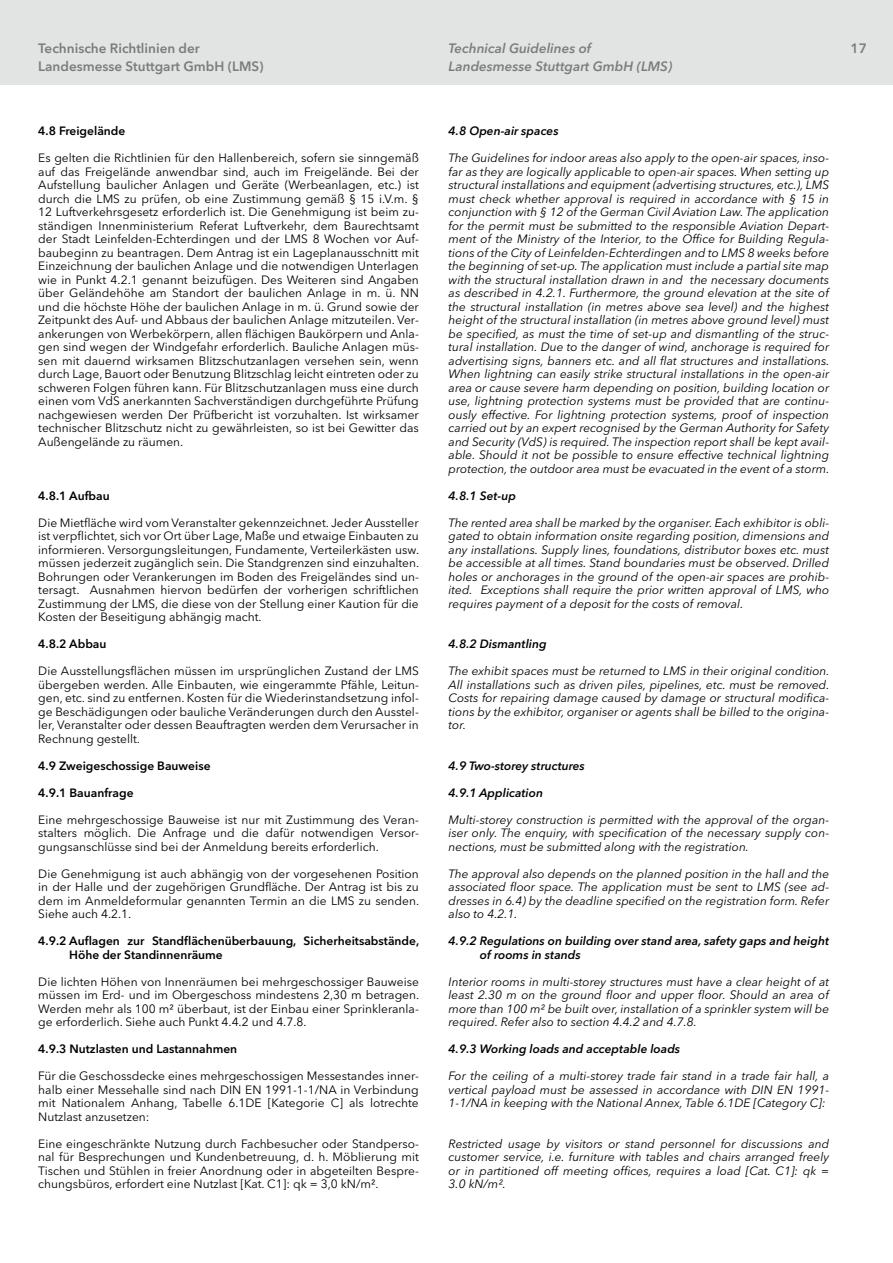
<style>
.page{position:relative;width:893px;height:1263px;background:#fff}
.page>*{position:absolute;margin:0;border:0;box-sizing:border-box;transform-origin:0 0}
.t1{font:600 13.5px "Avenir Next LT Pro";color:#7b7d7c}
.t2{font:italic 600 13.5px "Avenir Next LT Pro";color:#7b7d7c}
.t3{font:italic 12px/13.5px "Avenir Next LT Pro";color:#000;text-align:justify}
.t4{font:12px/13.5px "Avenir Next LT Pro";color:#000;text-align:justify}
.t5{font:italic 600 12px/13.5px "Avenir Next LT Pro";color:#000}
.t6{font:600 12px/13.5px "Avenir Next LT Pro";color:#000}
</style>
<div class="page">
<div style="left:0;top:0;width:893px;height:85px;background:#e2e3e3"></div>
<p class="t1" style="left:38px;top:40px;width:163px">Technische Richtlinien der</p>
<p class="t1" style="left:38px;top:58px;width:227px">Landesmesse Stuttgart GmbH (LMS)</p>
<p class="t6" style="left:38px;top:124px;width:89px">4.8 Freigelände</p>
<p class="t4" style="left:38px;top:151px;width:382px">Es gelten die Richtlinien für den Hallenbereich, sofern sie sinngemäß auf das Freigelände anwendbar sind, auch im Freigelände. Bei der Aufstellung baulicher Anlagen und Geräte (Werbeanlagen, etc.) ist durch die LMS zu prüfen, ob eine Zustimmung gemäß § 15 i.V.m. § 12 Luftverkehrsgesetz erforderlich ist. Die Genehmigung ist beim zu&shy;ständigen Innenministerium Referat Luftverkehr, dem Baurechtsamt der Stadt Leinfelden-Echterdingen und der LMS 8 Wochen vor Auf&shy;baubeginn zu beantragen. Dem Antrag ist ein Lageplanausschnitt mit Einzeichnung der baulichen Anlage und die notwendigen Unterlagen wie in Punkt 4.2.1 genannt beizufügen. Des Weiteren sind Angaben über Geländehöhe am Standort der baulichen Anlage in m. ü. NN und die höchste Höhe der baulichen Anlage in m. ü. Grund sowie der Zeitpunkt des Auf- und Abbaus der baulichen Anlage mitzuteilen. Ver&shy;ankerungen von Werbekörpern, allen flächigen Baukörpern und Anla&shy;gen sind wegen der Windgefahr erforderlich. Bauliche Anlagen müs&shy;sen mit dauernd wirksamen Blitzschutzanlagen versehen sein, wenn durch Lage, Bauort oder Benutzung Blitzschlag leicht eintreten oder zu schweren Folgen führen kann. Für Blitzschutzanlagen muss eine durch einen vom VdS anerkannten Sachverständigen durchgeführte Prüfung nachgewiesen werden Der Prüfbericht ist vorzuhalten. Ist wirksamer technischer Blitzschutz nicht zu gewährleisten, so ist bei Gewitter das Außengelände zu räumen.</p>
<p class="t6" style="left:38px;top:489px;width:73px">4.8.1 Aufbau</p>
<p class="t4" style="left:38px;top:516px;width:382px">Die Mietfläche wird vom Veranstalter gekennzeichnet. Jeder Aussteller ist verpflichtet, sich vor Ort über Lage, Maße und etwaige Einbauten zu informieren. Versorgungsleitungen, Fundamente, Verteilerkästen usw. müssen jederzeit zugänglich sein. Die Standgrenzen sind einzuhalten.<br>Bohrungen oder Verankerungen im Boden des Freigeländes sind un&shy;tersagt. Ausnahmen hiervon bedürfen der vorherigen schriftlichen Zustimmung der LMS, die diese von der Stellung einer Kaution für die Kosten der Beseitigung abhängig macht.</p>
<p class="t6" style="left:38px;top:637px;width:70px">4.8.2 Abbau</p>
<p class="t4" style="left:38px;top:664px;width:382px">Die Ausstellungsflächen müssen im ursprünglichen Zustand der LMS übergeben werden. Alle Einbauten, wie eingerammte Pfähle, Leitun&shy;gen, etc. sind zu entfernen. Kosten für die Wiederinstandsetzung infol&shy;ge Beschädigungen oder bauliche Veränderungen durch den Ausstel&shy;ler, Veranstalter oder dessen Beauftragten werden dem Verursacher in Rechnung gestellt.</p>
<p class="t6" style="left:38px;top:759px;width:174px">4.9 Zweigeschossige Bauweise</p>
<p class="t6" style="left:38px;top:786px;width:97px">4.9.1 Bauanfrage</p>
<p class="t4" style="left:38px;top:813px;width:382px">Eine mehrgeschossige Bauweise ist nur mit Zustimmung des Veran&shy;stalters möglich. Die Anfrage und die dafür notwendigen Versor&shy;gungsanschlüsse sind bei der Anmeldung bereits erforderlich.</p>
<p class="t4" style="left:38px;top:867px;width:382px">Die Genehmigung ist auch abhängig von der vorgesehenen Position in der Halle und der zugehörigen Grundfläche. Der Antrag ist bis zu dem im Anmeldeformular genannten Termin an die LMS zu senden.<br>Siehe auch 4.2.1.</p>
<p class="t6" style="left:69px;top:934px;width:351px;text-indent:-31px">4.9.2 Auflagen zur Standflächenüberbauung, Sicherheitsabstände,<br>Höhe der Standinnenräume</p>
<p class="t4" style="left:38px;top:975px;width:382px">Die lichten Höhen von Innenräumen bei mehrgeschossiger Bauweise müssen im Erd- und im Obergeschoss mindestens 2,30 m betragen.<br>Werden mehr als 100 m² überbaut, ist der Einbau einer Sprinkleranla&shy;ge erforderlich. Siehe auch Punkt 4.4.2 und 4.7.8.</p>
<p class="t6" style="left:38px;top:1042px;width:200px">4.9.3 Nutzlasten und Lastannahmen</p>
<p class="t4" style="left:38px;top:1069px;width:382px">Für die Geschossdecke eines mehrgeschossigen Messestandes inner&shy;halb einer Messehalle sind nach DIN EN 1991-1-1/NA in Verbindung mit Nationalem Anhang, Tabelle 6.1DE [Kategorie C] als lotrechte Nutzlast anzusetzen:</p>
<p class="t4" style="left:38px;top:1137px;width:382px">Eine eingeschränkte Nutzung durch Fachbesucher oder Standperso&shy;nal für Besprechungen und Kundenbetreuung, d. h. Möblierung mit Tischen und Stühlen in freier Anordnung oder in abgeteilten Bespre&shy;chungsbüros, erfordert eine Nutzlast [Kat. C1]: qk = 3,0 kN/m².</p>
<p class="t2" style="left:449px;top:40px;width:144px">Technical Guidelines of</p>
<p class="t2" style="left:449px;top:58px;width:225px">Landesmesse Stuttgart GmbH (LMS)</p>
<p class="t5" style="left:449px;top:124px;width:112px">4.8 Open-air spaces</p>
<p class="t3" style="left:449px;top:151px;width:382px">The Guidelines for indoor areas also apply to the open-air spaces, inso&shy;far as they are logically applicable to open-air spaces. When setting up structural installations and equipment (advertising structures, etc.), LMS must check whether approval is required in accordance with § 15 in conjunction with § 12 of the German Civil Aviation Law. The application for the permit must be submitted to the responsible Aviation Depart&shy;ment of the Ministry of the Interior, to the Office for Building Regula&shy;tions of the City of Leinfelden-Echterdingen and to LMS 8 weeks before the beginning of set-up. The application must include a partial site map with the structural installation drawn in and the necessary documents as described in 4.2.1. Furthermore, the ground elevation at the site of the structural installation (in metres above sea level) and the highest height of the structural installation (in metres above ground level) must be specified, as must the time of set-up and dismantling of the struc&shy;tural installation. Due to the danger of wind, anchorage is required for advertising signs, banners etc. and all flat structures and installations.<br>When lightning can easily strike structural installations in the open-air area or cause severe harm depending on position, building location or use, lightning protection systems must be provided that are continu&shy;ously effective. For lightning protection systems, proof of inspection carried out by an expert recognised by the German Authority for Safety and Security (VdS) is required. The inspection report shall be kept avail&shy;able. Should it not be possible to ensure effective technical lightning protection, the outdoor area must be evacuated in the event of a storm.</p>
<p class="t5" style="left:449px;top:489px;width:69px">4.8.1 Set-up</p>
<p class="t3" style="left:449px;top:516px;width:382px">The rented area shall be marked by the organiser. Each exhibitor is obli&shy;gated to obtain information onsite regarding position, dimensions and any installations. Supply lines, foundations, distributor boxes etc. must be accessible at all times. Stand boundaries must be observed. Drilled holes or anchorages in the ground of the open-air spaces are prohib&shy;ited. Exceptions shall require the prior written approval of LMS, who requires payment of a deposit for the costs of removal.</p>
<p class="t5" style="left:449px;top:637px;width:100px">4.8.2 Dismantling</p>
<p class="t3" style="left:449px;top:664px;width:382px">The exhibit spaces must be returned to LMS in their original condition.<br>All installations such as driven piles, pipelines, etc. must be removed.<br>Costs for repairing damage caused by damage or structural modifica&shy;tions by the exhibitor, organiser or agents shall be billed to the origina&shy;tor.</p>
<p class="t5" style="left:449px;top:759px;width:138px">4.9 Two-storey structures</p>
<p class="t5" style="left:449px;top:786px;width:96px">4.9.1 Application</p>
<p class="t3" style="left:449px;top:813px;width:382px">Multi-storey construction is permitted with the approval of the organ&shy;iser only. The enquiry, with specification of the necessary supply con&shy;nections, must be submitted along with the registration.</p>
<p class="t3" style="left:449px;top:867px;width:382px">The approval also depends on the planned position in the hall and the associated floor space. The application must be sent to LMS (see ad&shy;dresses in 6.4) by the deadline specified on the registration form. Refer also to 4.2.1.</p>
<p class="t5" style="left:480px;top:934px;width:351px;text-indent:-31px">4.9.2 Regulations on building over stand area, safety gaps and height of rooms in stands</p>
<p class="t3" style="left:449px;top:975px;width:382px">Interior rooms in multi-storey structures must have a clear height of at least 2.30 m on the ground floor and upper floor. Should an area of more than 100 m² be built over, installation of a sprinkler system will be required. Refer also to section 4.4.2 and 4.7.8.</p>
<p class="t5" style="left:449px;top:1042px;width:233px">4.9.3 Working loads and acceptable loads</p>
<p class="t3" style="left:449px;top:1069px;width:382px">For the ceiling of a multi-storey trade fair stand in a trade fair hall, a vertical payload must be assessed in accordance with DIN EN 1991- 1-1/NA in keeping with the National Annex, Table 6.1DE [Category C]:</p>
<p class="t3" style="left:449px;top:1137px;width:382px">Restricted usage by visitors or stand personnel for discussions and customer service, i.e. furniture with tables and chairs arranged freely or in partitioned off meeting offices, requires a load [Cat. C1]: qk = 3.0 kN/m².</p>
<p class="t1" style="left:850px;top:40px;width:18px">17</p>
</div>
